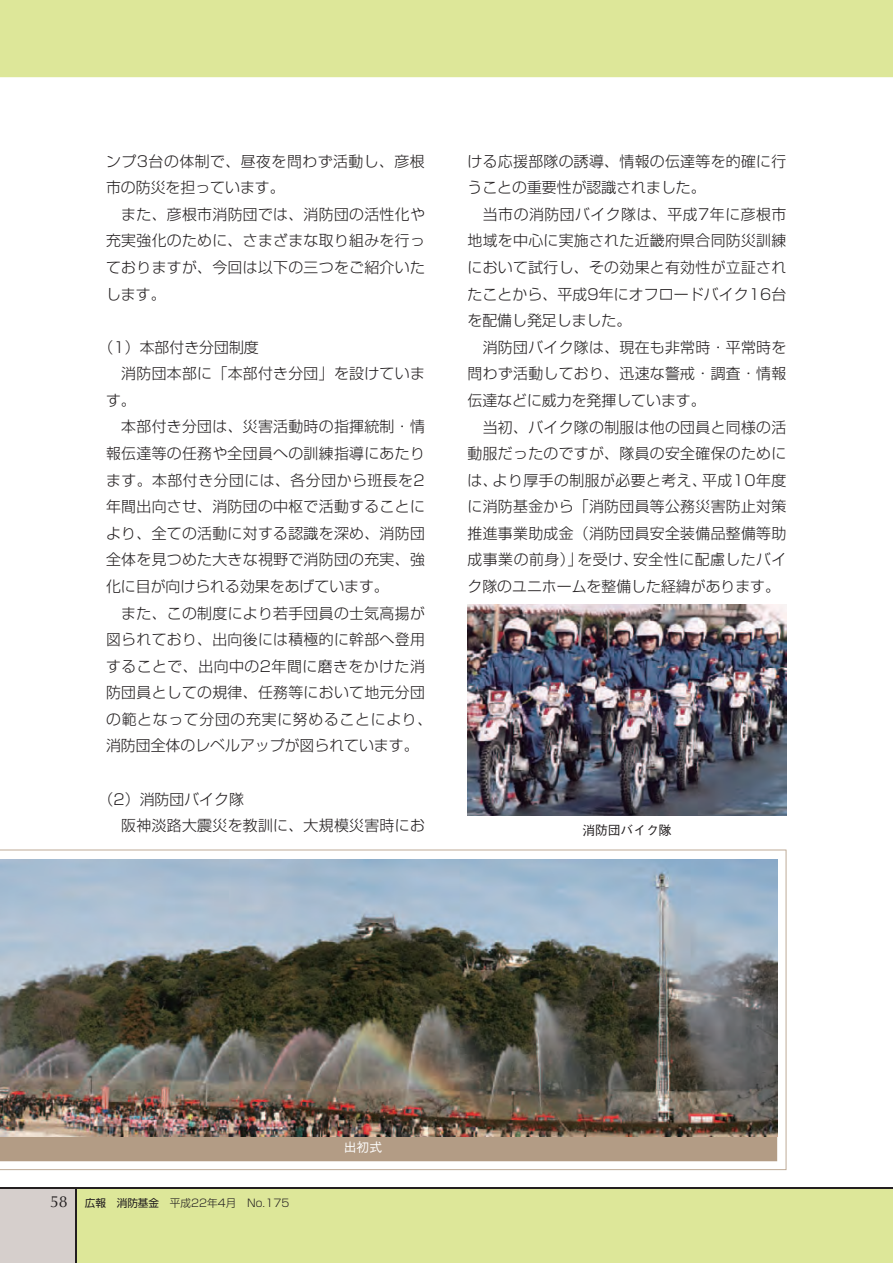
<style>
.page{position:relative;width:893px;height:1263px;background:#dde799}
.page>*{position:absolute;margin:0;border:0;box-sizing:border-box;transform-origin:0 0}
.t1{font:300 14.85px/26.5px "Shin Go";letter-spacing:.02em;color:#231f20;text-align:justify}
.t2{font:300 14.85px "Shin Go";color:#231f20}
.t3{font:300 14.85px "Shin Go";letter-spacing:.045em;color:#231f20}
.t4{font:500 12.75px "Gothic BBB";color:#231f20}
.t5{font:500 12.75px "Gothic BBB";color:#fff}
.t6{font:300 10.65px "Shin Go";color:#231f20}
.s1{font-family:"Optima";font-weight:400;font-size:15.9px}
.s2{font-weight:400}
</style>
<div class="page">
<div style="left:0;top:77px;width:893px;height:1110px;background:#fff"></div>
<div style="left:0;top:1188px;width:76px;height:75px;background:#d6cfcc"></div>
<hr style="left:0;top:1187px;width:893px;height:1px;background:#231f20">
<hr style="left:76px;top:1188px;width:1px;height:75px;background:#231f20">
<svg style="left:0;top:849px;width:786px;height:321px;background:#f1f1f0"></svg>
<div style="left:0;top:1136px;width:777px;height:25px;background:#b39c85"></div>
<img style="left:0;top:860px;width:777px;height:276px">
<img style="left:468px;top:604px;width:318px;height:212px">
<p class="t1" style="left:106px;top:150px;width:320px">ンプ3台の体制で、昼夜を問わず活動し、彦根市の防災を担っています。</p>
<p class="t1" style="left:106px;top:203px;width:320px;text-indent:15px">また、彦根市消防団では、消防団の活性化や充実強化のために、さまざまな取り組みを行っておりますが、今回は以下の三つをご紹介いたします。</p>
<p class="t2" style="left:99px;top:342px;width:162px">（1）本部付き分団制度</p>
<p class="t1" style="left:121px;top:362px;width:305px">消防団本部に「本部付き分団」を設けていま</p>
<p class="t1" style="left:106px;top:389px;width:31px">す。</p>
<p class="t1" style="left:121px;top:416px;width:305px">本部付き分団は、災害活動時の指揮統制・情</p>
<p class="t1" style="left:106px;top:442px;width:320px">報伝達等の任務や全団員への訓練指導にあたり</p>
<p class="t1" style="left:106px;top:469px;width:320px">ます。本部付き分団には、各分団から班長を2</p>
<p class="t1" style="left:106px;top:495px;width:320px">年間出向させ、消防団の中枢で活動することに</p>
<p class="t1" style="left:106px;top:522px;width:320px">より、全ての活動に対する認識を深め、消防団</p>
<p class="t1" style="left:106px;top:548px;width:320px">全体を見つめた大きな視野で消防団の充実、強</p>
<p class="t2" style="left:106px;top:581px;width:284px">化に目が向けられる効果をあげています。</p>
<p class="t1" style="left:121px;top:602px;width:305px">また、この制度により若手団員の士気高揚が</p>
<p class="t1" style="left:106px;top:628px;width:320px">図られており、出向後には積極的に幹部へ登用</p>
<p class="t1" style="left:106px;top:655px;width:320px">することで、出向中の2年間に磨きをかけた消</p>
<p class="t1" style="left:106px;top:681px;width:320px">防団員としての規律、任務等において地元分団</p>
<p class="t3" style="left:106px;top:714px;width:328px">の範となって分団の充実に努めることにより、</p>
<p class="t2" style="left:106px;top:740px;width:314px">消防団全体のレベルアップが図られています。</p>
<p class="t1" style="left:121px;top:788px;width:305px;text-indent:-23px">（2）消防団バイク隊<br>阪神淡路大震災を教訓に、大規模災害時にお</p>
<p class="t1" style="left:468px;top:150px;width:320px">ける応援部隊の誘導、情報の伝達等を的確に行うことの重要性が認識されました。</p>
<p class="t1" style="left:468px;top:203px;width:320px;text-indent:15px">当市の消防団バイク隊は、平成7年に彦根市地域を中心に実施された近畿府県合同防災訓練において試行し、その効果と有効性が立証されたことから、平成9年にオフロードバイク16台を配備し発足しました。</p>
<p class="t1" style="left:468px;top:336px;width:320px;text-indent:15px">消防団バイク隊は、現在も非常時・平常時を問わず活動しており、迅速な警戒・調査・情報伝達などに威力を発揮しています。</p>
<p class="t1" style="left:468px;top:416px;width:320px;text-indent:15px">当初、バイク隊の制服は他の団員と同様の活動服だったのですが、隊員の安全確保のためには、より厚手の制服が必要と考え、平成10年度に消防基金から「消防団員等公務災害防止対策推進事業助成金（消防団員安全装備品整備等助成事業の前身）」を受け、安全性に配慮したバイク隊のユニホームを整備した経緯があります。</p>
<p class="t4" style="left:582px;top:825px;width:91px">消防団バイク隊</p>
<p class="t6" style="left:50px;top:1199px;width:241px"><span class="s1">58</span> <span class="s2">広報　消防基金</span> 平成22年4月　No.175</p>
<p class="t5" style="left:344px;top:1142px;width:40px">出初式</p>
</div>
